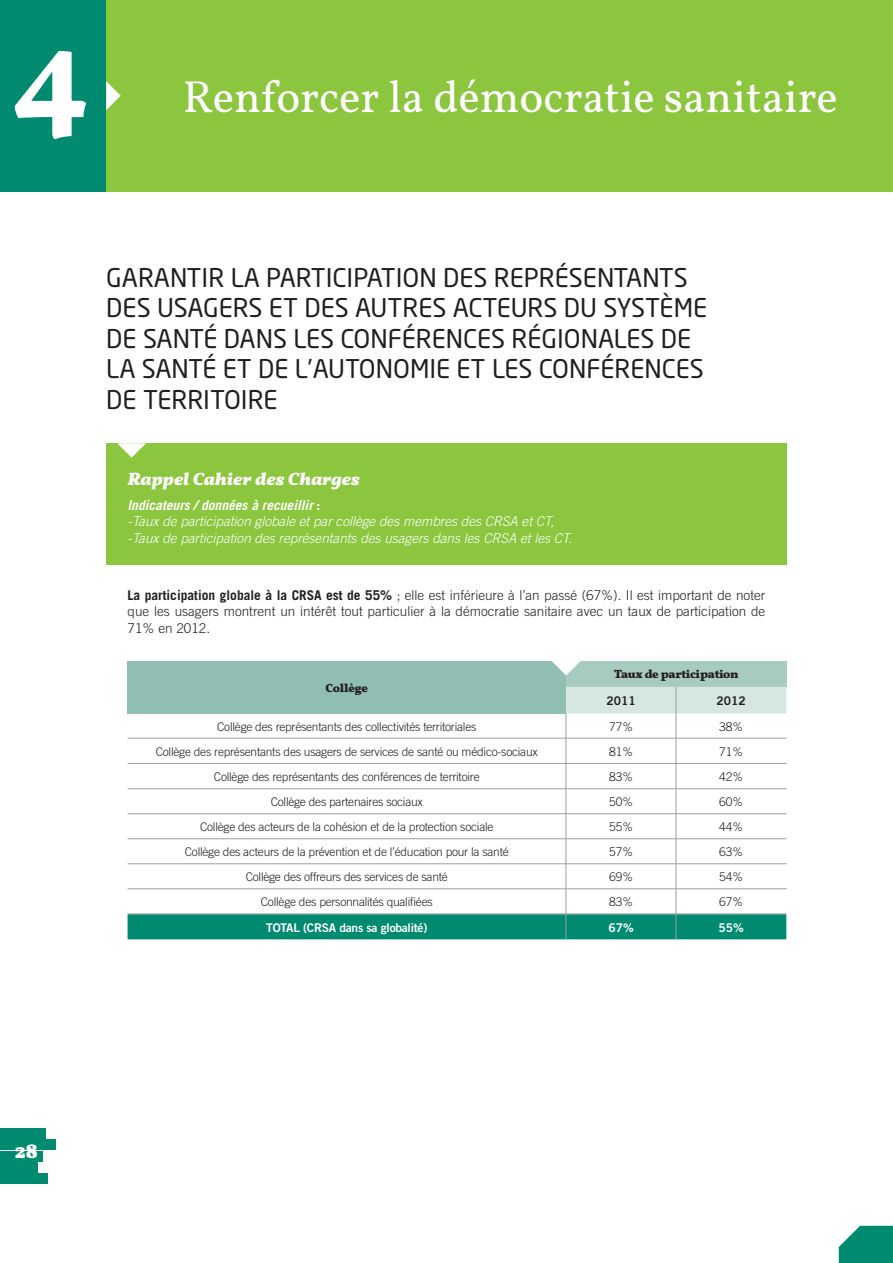
<style>
.page{position:relative;width:893px;height:1263px;background:#fff}
.page>*{position:absolute;margin:0;border:0;box-sizing:border-box;transform-origin:0 0}
.t1{font:600 130.5px "Vollkorn";color:#fff}
.t2{font:45px "Vollkorn";color:#fff}
.t3{font:25.5px/30.6px "Neo Sans Std";color:#231f20}
.t4{font:700 21.3px "Vollkorn";color:#fff}
.t5{font:italic 700 18px "Vollkorn";color:#fff}
.t6{font:300 13.5px/16.5px "Trade Gothic";color:#231f20;text-align:justify}
.t7{font:italic 300 13.5px/16.5px "Trade Gothic";color:#fff}
.t8{font:300 12px "Trade Gothic";letter-spacing:-.02em;color:#231f20}
.t9{font:12px "Trade Gothic Bold Two";letter-spacing:-.02em;color:#fff}
.t10{font:700 12px "Vollkorn";letter-spacing:-.02em;color:#231f20}
.t11{font:12px "Trade Gothic Bold Two";color:#231f20}
.s1{font-weight:700}
.s2{font-weight:700;font-style:normal}
</style>
<div class="page">
<div style="left:0;top:0;width:106px;height:191px;background:#008b71"></div>
<div style="left:106px;top:0;width:787px;height:191px;background:#8bc63e"></div>
<svg style="left:839px;top:1226px;width:54px;height:37px;background:#1b9780"></svg>
<svg style="left:106px;top:81px;width:15px;height:29px"></svg>
<div style="left:106px;top:443px;width:681px;height:122px;background:#8bc63e"></div>
<svg style="left:117px;top:443px;width:29px;height:15px"></svg>
<div style="left:0;top:1128px;width:45px;height:11px;background:#008b71"></div>
<div style="left:0;top:1139px;width:55px;height:11px;background:#008b71"></div>
<div style="left:0;top:1151px;width:43px;height:10px;background:#008b71"></div>
<div style="left:0;top:1162px;width:37px;height:10px;background:#008b71"></div>
<div style="left:0;top:1173px;width:47px;height:11px;background:#008b71"></div>
<div style="left:128px;top:661px;width:438px;height:52px;background:#90beb2"></div>
<div style="left:566px;top:661px;width:220px;height:26px;background:#a7cac1"></div>
<div style="left:566px;top:687px;width:220px;height:26px;background:#d6e6e1"></div>
<div style="left:128px;top:914px;width:658px;height:25px;background:#008b71"></div>
<svg style="left:552px;top:661px;width:28px;height:14px"></svg>
<hr style="left:566px;top:714px;width:1px;height:226px;background:#9d9fa2">
<hr style="left:676px;top:687px;width:1px;height:253px;background:#9d9fa2">
<hr style="left:128px;top:738px;width:659px;height:1px;background:#9d9fa2">
<hr style="left:128px;top:763px;width:659px;height:1px;background:#9d9fa2">
<hr style="left:128px;top:788px;width:659px;height:1px;background:#9d9fa2">
<hr style="left:128px;top:813px;width:659px;height:1px;background:#9d9fa2">
<hr style="left:128px;top:838px;width:659px;height:1px;background:#9d9fa2">
<hr style="left:128px;top:863px;width:659px;height:1px;background:#9d9fa2">
<hr style="left:128px;top:888px;width:659px;height:1px;background:#9d9fa2">
<hr style="left:128px;top:913px;width:659px;height:1px;background:#9d9fa2">
<h1 class="t1" style="left:11px;top:-4px;width:81px">4</h1>
<h2 class="t2" style="left:183px;top:70px;width:657px">Renforcer la démocratie sanitaire</h2>
<h3 class="t3" style="left:106px;top:262px;width:602px">GARANTIR LA PARTICIPATION DES REPRÉSENTANTS DES USAGERS ET DES AUTRES ACTEURS DU SYSTÈME DE SANTÉ DANS LES CONFÉRENCES RÉGIONALES DE LA SANTÉ ET DE L’AUTONOMIE ET LES CONFÉRENCES DE TERRITOIRE</h3>
<h3 class="t5" style="left:128px;top:468px;width:234px">Rappel Cahier des Charges</h3>
<p class="t7" style="left:128px;top:496px;width:446px"><span class="s1">Indicateurs / données à recueillir</span> <span class="s2">:<br></span>-Taux de participation globale et par collège des membres des CRSA et CT, -Taux de participation des représentants des usagers dans les CRSA et les CT.</p>
<p class="t6" style="left:128px;top:587px;width:639px"><span class="s1">La participation globale à la CRSA est de 55%</span> ; elle est inférieure à l’an passé (67%). Il est important de noter que les usagers montrent un intérêt tout particulier à la démocratie sanitaire avec un taux de participation de 71% en 2012.</p>
<p class="t10" style="left:325px;top:680px;width:44px">Collège</p>
<p class="t10" style="left:614px;top:667px;width:126px">Taux de participation</p>
<p class="t11" style="left:606px;top:693px;width:31px">2011</p>
<p class="t11" style="left:717px;top:693px;width:31px">2012</p>
<p class="t8" style="left:217px;top:719px;width:261px">Collège des représentants des collectivités territoriales</p>
<p class="t8" style="left:609px;top:719px;width:26px">77%</p>
<p class="t8" style="left:719px;top:719px;width:26px">38%</p>
<p class="t8" style="left:156px;top:744px;width:383px">Collège des représentants des usagers de services de santé ou médico-sociaux</p>
<p class="t8" style="left:609px;top:744px;width:26px">81%</p>
<p class="t8" style="left:719px;top:744px;width:26px">71%</p>
<p class="t8" style="left:214px;top:770px;width:267px">Collège des représentants des conférences de territoire</p>
<p class="t8" style="left:609px;top:770px;width:26px">83%</p>
<p class="t8" style="left:719px;top:770px;width:26px">42%</p>
<p class="t8" style="left:271px;top:795px;width:154px">Collège des partenaires sociaux</p>
<p class="t8" style="left:609px;top:795px;width:26px">50%</p>
<p class="t8" style="left:719px;top:795px;width:26px">60%</p>
<p class="t8" style="left:200px;top:820px;width:295px">Collège des acteurs de la cohésion et de la protection sociale</p>
<p class="t8" style="left:609px;top:820px;width:26px">55%</p>
<p class="t8" style="left:719px;top:820px;width:26px">44%</p>
<p class="t8" style="left:185px;top:845px;width:325px">Collège des acteurs de la prévention et de l’éducation pour la santé</p>
<p class="t8" style="left:609px;top:845px;width:26px">57%</p>
<p class="t8" style="left:719px;top:845px;width:26px">63%</p>
<p class="t8" style="left:246px;top:870px;width:204px">Collège des offreurs des services de santé</p>
<p class="t8" style="left:609px;top:870px;width:26px">69%</p>
<p class="t8" style="left:719px;top:870px;width:26px">54%</p>
<p class="t8" style="left:261px;top:895px;width:173px">Collège des personnalités qualifiées</p>
<p class="t8" style="left:609px;top:895px;width:26px">83%</p>
<p class="t8" style="left:719px;top:895px;width:26px">67%</p>
<p class="t9" style="left:266px;top:920px;width:163px">TOTAL (CRSA dans sa globalité)</p>
<p class="t9" style="left:608px;top:920px;width:27px">67%</p>
<p class="t9" style="left:719px;top:920px;width:27px">55%</p>
<h3 class="t4" style="left:15px;top:1138px;width:25px">28</h3>
</div>
